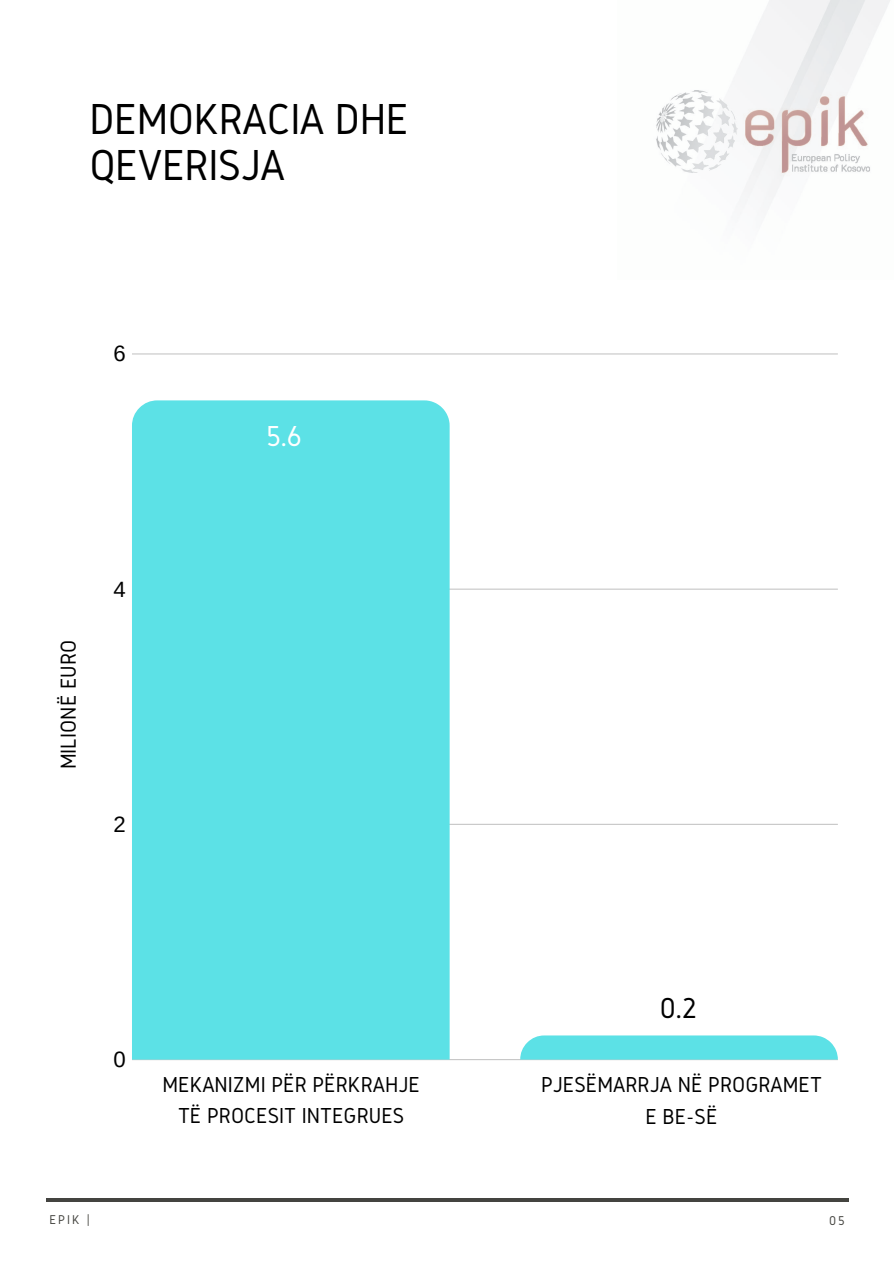
<style>
.page{position:relative;width:894px;height:1264px;background:#fff}
.page>*{position:absolute;margin:0;border:0;box-sizing:border-box;transform-origin:0 0}
.t1{font:45px/46.2px "Gidole";letter-spacing:-.01em;color:#000}
.t2{font:30px "Gidole";color:#fff}
.t3{font:30px "Gidole";color:#000}
.t4{font:22.5px/31px "Gidole";color:#000;text-align:center}
.t5{font:22.05px "Arimo";color:#000}
.t6{font:13.2px "Gidole";letter-spacing:.15em;color:#444440}
</style>
<div class="page">
<hr style="left:46px;top:1198px;width:802px;height:3px;background:#444440">
<img style="left:656px;top:0;width:234px;height:203px">
<hr style="left:132px;top:353px;width:705px;height:1px;background:#222">
<hr style="left:132px;top:588px;width:705px;height:1px;background:#222">
<hr style="left:132px;top:823px;width:705px;height:2px;background:#222">
<hr style="left:132px;top:1058px;width:705px;height:2px;background:#222">
<div style="left:132px;top:400px;width:317px;height:659px;background:#5ce1e6"></div>
<svg style="left:520px;top:1035px;width:317px;height:24px;background:#64e2e7"></svg>
<h1 class="t1" style="left:89px;top:95px;width:321px">DEMOKRACIA DHE<br>QEVERISJA</h1>
<p class="t5" style="left:113px;top:341px;width:14px">6</p>
<p class="t4" style="left:52px;top:769px;width:131px;rotate:-90deg">MILIONË EURO</p>
<p class="t5" style="left:113px;top:576px;width:14px">4</p>
<p class="t5" style="left:113px;top:812px;width:14px">2</p>
<h2 class="t2" style="left:266px;top:420px;width:37px">5.6</h2>
<p class="t5" style="left:113px;top:1047px;width:14px">0</p>
<h2 class="t3" style="left:659px;top:991px;width:39px">0.2</h2>
<p class="t4" style="left:162px;top:1068px;width:259px">MEKANIZMI PËR PËRKRAHJE<br>TË PROCESIT INTEGRUES</p>
<p class="t4" style="left:541px;top:1068px;width:282px">PJESËMARRJA NË PROGRAMET<br>E BE-SË</p>
<p class="t6" style="left:49px;top:1212px;width:42px">EPIK |</p>
<p class="t6" style="left:829px;top:1213px;width:17px">05</p>
</div>
